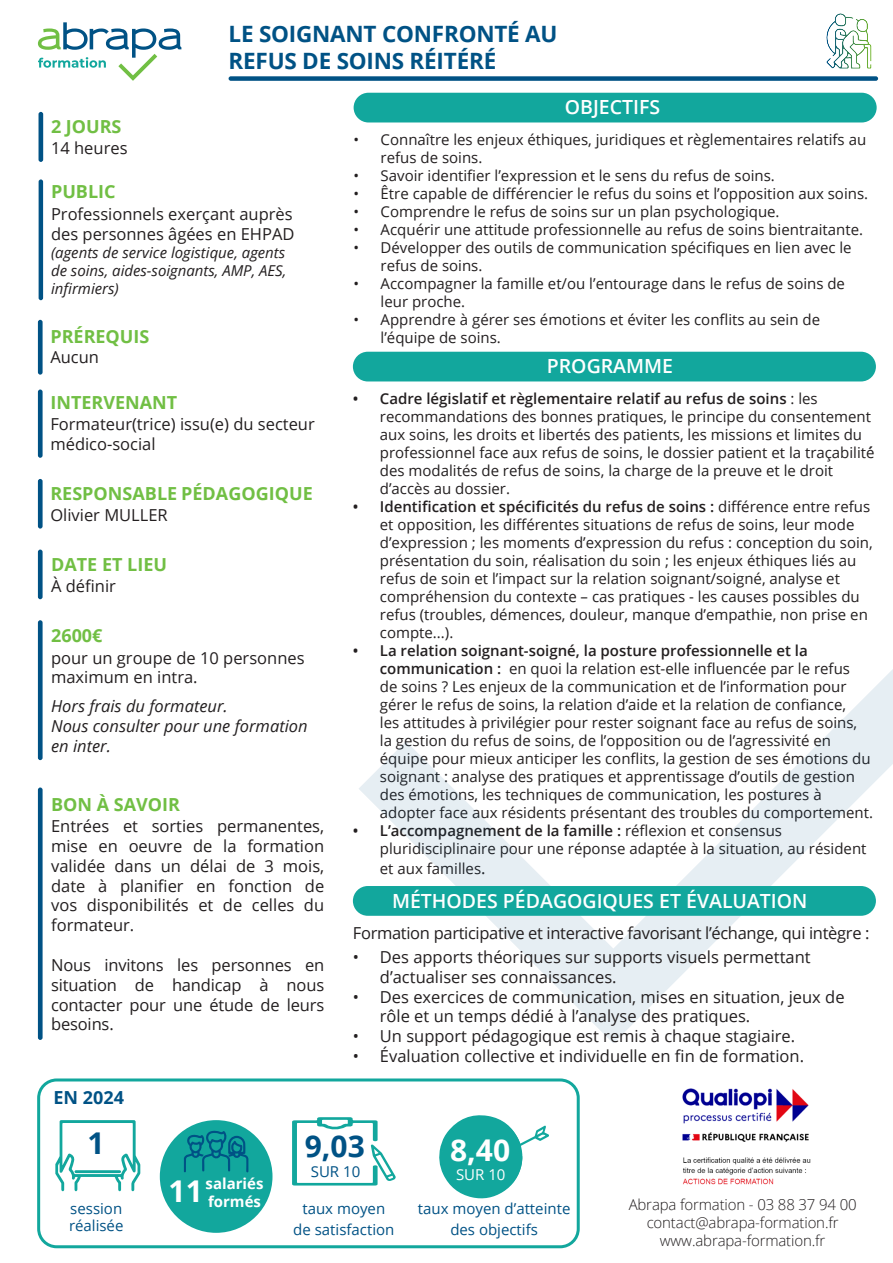
<style>
.page{position:relative;width:893px;height:1263px;background:#fff}
.page>*{position:absolute;margin:0;border:0;box-sizing:border-box;transform-origin:0 0}
.t1{font:700 30px "Open Sans";color:#005285}
.t2{font:700 30px "Open Sans";color:#fff}
.t3{font:700 22.5px/27px "Open Sans";letter-spacing:-.01em;color:#005285}
.t4{font:600 19.5px "Open Sans";color:#fff}
.t5{font:700 18px "Open Sans";color:#71bf44}
.t6{font:700 18px "Open Sans";color:#005285}
.t7{font:16.5px/19.8px "Open Sans";color:#231f20}
.t8{font:16.5px "Open Sans";letter-spacing:-.02em;color:#231f20}
.t9{font:italic 16.5px/19.8px "Open Sans";color:#231f20}
.t10{font:15px/18px "Open Sans";color:#231f20}
.t11{font:300 15px/18px "Open Sans";letter-spacing:-.01em;color:#231f20;text-align:center}
.t12{font:italic 15px/18px "Open Sans";color:#231f20;text-align:justify}
.t13{font:15px/21px "Open Sans";color:#005285;text-align:center}
.t14{font:700 15px/18px "Open Sans";color:#fff;text-align:right}
.t15{font:15px "Open Sans";color:#fff}
.s1{font-weight:600}
.s2{font-size:16.5px}
</style>
<div class="page">
<svg style="left:38px;top:22px;width:143px;height:59px"></svg>
<div style="left:353px;top:352px;width:523px;height:29px;background:#12a79d;border-radius:15px"></div>
<div style="left:229px;top:76px;width:649px;height:5px;background:#005285;border-radius:2px"></div>
<svg style="left:359px;top:669px;width:534px;height:374px"></svg>
<img style="left:682px;top:1088px;width:129px;height:97px">
<div style="left:353px;top:886px;width:523px;height:30px;background:#12a79d;border-radius:15px"></div>
<div style="left:354px;top:93px;width:523px;height:29px;background:#12a79d;border-radius:15px"></div>
<hr style="left:39px;top:112px;width:4px;height:50px;background:#005285;border-radius:2px">
<div style="left:38px;top:320px;width:5px;height:55px;background:#005285;border-radius:2px"></div>
<div style="left:38px;top:389px;width:5px;height:69px;background:#005285;border-radius:2px"></div>
<div style="left:38px;top:479px;width:5px;height:50px;background:#005285;border-radius:2px"></div>
<div style="left:38px;top:550px;width:5px;height:49px;background:#005285;border-radius:2px"></div>
<div style="left:38px;top:620px;width:5px;height:140px;background:#005285;border-radius:2px"></div>
<div style="left:38px;top:787px;width:5px;height:253px;background:#005285;border-radius:2px"></div>
<hr style="left:39px;top:179px;width:4px;height:121px;background:#005285;border-radius:2px">
<svg style="left:55px;top:1120px;width:85px;height:71px"></svg>
<svg style="left:292px;top:1117px;width:104px;height:68px"></svg>
<div style="left:160px;top:1120px;width:112px;height:113px;background:#12a79d;border-radius:50%"></div>
<svg style="left:184px;top:1130px;width:64px;height:42px"></svg>
<svg style="left:439px;top:1115px;width:110px;height:84px"></svg>
<div style="left:37px;top:1078px;width:543px;height:170px;border:3px solid #12a79d;border-radius:18px"></div>
<svg style="left:828px;top:13px;width:44px;height:56px"></svg>
<h2 class="t3" style="left:229px;top:22px;width:330px">LE SOIGNANT CONFRONTÉ AU<br>REFUS DE SOINS RÉITÉRÉ</h2>
<p class="t5" style="left:51px;top:119px;width:72px">2 JOURS</p>
<p class="t7" style="left:51px;top:140px;width:78px">14 heures</p>
<p class="t5" style="left:51px;top:185px;width:66px">PUBLIC</p>
<p class="t7" style="left:51px;top:205px;width:245px">Professionnels exerçant auprès des personnes âgées en EHPAD</p>
<p class="t12" style="left:51px;top:245px;width:237px">(agents de service logistique, agents de soins, aides-soignants, AMP, AES, infirmiers)</p>
<p class="t5" style="left:50px;top:329px;width:101px">PRÉREQUIS</p>
<p class="t7" style="left:50px;top:349px;width:50px">Aucun</p>
<p class="t5" style="left:50px;top:395px;width:128px">INTERVENANT</p>
<p class="t7" style="left:50px;top:416px;width:266px">Formateur(trice) issu(e) du secteur médico-social</p>
<p class="t5" style="left:50px;top:486px;width:264px">RESPONSABLE PÉDAGOGIQUE</p>
<p class="t7" style="left:50px;top:507px;width:119px">Olivier MULLER</p>
<p class="t5" style="left:51px;top:557px;width:117px">DATE ET LIEU</p>
<p class="t7" style="left:51px;top:578px;width:66px">À définir</p>
<p class="t5" style="left:51px;top:628px;width:53px">2600€</p>
<p class="t7" style="left:51px;top:649px;width:255px">pour un groupe de 10 personnes maximum en intra.</p>
<p class="t9" style="left:51px;top:698px;width:258px">Hors frais du formateur.<br>Nous consulter pour une formation en inter.</p>
<p class="t5" style="left:51px;top:797px;width:131px">BON À SAVOIR</p>
<p class="t7" style="left:51px;top:818px;width:275px;text-align:justify">Entrées et sorties permanentes, mise en oeuvre de la formation validée dans un délai de 3 mois, date à planifier en fonction de vos disponibilités et de celles du formateur.</p>
<p class="t7" style="left:51px;top:957px;width:275px;text-align:justify">Nous invitons les personnes en situation de handicap à nous contacter pour une étude de leurs besoins.</p>
<p class="t6" style="left:53px;top:1090px;width:72px">EN 2024</p>
<h3 class="t4" style="left:565px;top:100px;width:97px">OBJECTIFS</h3>
<p class="t10" style="left:381px;top:132px;width:487px;text-indent:-27px">• Connaître les enjeux éthiques, juridiques et règlementaires relatifs au refus de soins.</p>
<p class="t10" style="left:354px;top:168px;width:423px">• Savoir identifier l’expression et le sens du refus de soins.</p>
<p class="t10" style="left:354px;top:186px;width:516px">• Être capable de différencier le refus du soins et l’opposition aux soins.</p>
<p class="t10" style="left:354px;top:204px;width:427px">• Comprendre le refus de soins sur un plan psychologique.</p>
<p class="t10" style="left:354px;top:222px;width:511px">• Acquérir une attitude professionnelle au refus de soins bientraitante.</p>
<p class="t10" style="left:381px;top:240px;width:473px;text-indent:-27px">• Développer des outils de communication spécifiques en lien avec le refus de soins.</p>
<p class="t10" style="left:381px;top:276px;width:466px;text-indent:-27px">• Accompagner la famille et/ou l’entourage dans le refus de soins de leur proche.</p>
<p class="t10" style="left:381px;top:312px;width:441px;text-indent:-27px">• Apprendre à gérer ses émotions et éviter les conflits au sein de l’équipe de soins.</p>
<h3 class="t4" style="left:547px;top:359px;width:128px">PROGRAMME</h3>
<p class="t10" style="left:380px;top:391px;width:502px;text-indent:-27px"><span class="s1">• Cadre législatif et règlementaire relatif au refus de soins</span> : les recommandations des bonnes pratiques, le principe du consentement aux soins, les droits et libertés des patients, les missions et limites du professionnel face aux refus de soins, le dossier patient et la traçabilité́ des modalités de refus de soins, la charge de la preuve et le droit d’accès au dossier.</p>
<p class="t10" style="left:380px;top:497px;width:494px;text-indent:-27px"><span class="s1">• Identification et spécificités du refus de soins :</span> différence entre refus et opposition, les différentes situations de refus de soins, leur mode d’expression ; les moments d’expression du refus : conception du soin, présentation du soin, réalisation du soin ; les enjeux éthiques liés au refus de soin et l’impact sur la relation soignant/soigné, analyse et compréhension du contexte – cas pratiques - les causes possibles du refus (troubles, démences, douleur, manque d’empathie, non prise en compte...).</p>
<p class="t10" style="left:380px;top:641px;width:495px;text-indent:-27px"><span class="s1">• La relation soignant-soigné, la posture professionnelle et la communication :</span> en quoi la relation est-elle influencée par le refus<br>de soins ? Les enjeux de la communication et de l’information pour gérer le refus de soins, la relation d’aide et la relation de confiance,<br>les attitudes à privilégier pour rester soignant face au refus de soins, la gestion du refus de soins, de l’opposition ou de l’agressivité en équipe pour mieux anticiper les conflits, la gestion de ses émotions du soignant : analyse des pratiques et apprentissage d’outils de gestion des émotions, les techniques de communication, les postures à adopter face aux résidents présentant des troubles du comportement.</p>
<p class="t10" style="left:380px;top:821px;width:488px;text-indent:-27px"><span class="s1">• L’accompagnement de la famille :</span> réflexion et consensus pluridisciplinaire pour une réponse adaptée à la situation, au résident</p>
<p class="t10" style="left:380px;top:861px;width:107px">et aux familles<span class="s2">.</span></p>
<h3 class="t4" style="left:392px;top:893px;width:417px">MÉTHODES PÉDAGOGIQUES ET ÉVALUATION</h3>
<p class="t8" style="left:353px;top:926px;width:518px">Formation participative et interactive favorisant l’échange, qui intègre :</p>
<p class="t7" style="left:380px;top:949px;width:432px;text-indent:-27px">• Des apports théoriques sur supports visuels permettant d’actualiser ses connaissances.</p>
<p class="t7" style="left:380px;top:988px;width:466px;text-indent:-27px">• Des exercices de communication, mises en situation, jeux de rôle et un temps dédié à l’analyse des pratiques.</p>
<p class="t7" style="left:353px;top:1028px;width:444px">• Un support pédagogique est remis à chaque stagiaire.</p>
<p class="t7" style="left:353px;top:1048px;width:453px">• Évaluation collective et individuelle en fin de formation.</p>
<h1 class="t1" style="left:88px;top:1131px;width:19px">1</h1>
<p class="t13" style="left:69px;top:1201px;width:56px;line-height:17px;text-align:left">session réalisée</p>
<p class="t14" style="left:169px;top:1175px;width:96px">salariés<br><sup>11</sup> formés</p>
<h1 class="t1" style="left:305px;top:1134px;width:62px">9,03</h1>
<p class="t13" style="left:311px;top:1162px;width:51px">SUR 10</p>
<p class="t13" style="left:293px;top:1199px;width:103px">taux moyen de satisfaction</p>
<h1 class="t2" style="left:450px;top:1137px;width:62px">8,40</h1>
<p class="t15" style="left:456px;top:1168px;width:51px">SUR 10</p>
<p class="t13" style="left:418px;top:1199px;width:154px">taux moyen d’atteinte des objectifs</p>
<p class="t11" style="left:629px;top:1197px;width:229px">Abrapa formation - 03 88 37 94 00 contact@abrapa-formation.fr www.abrapa-formation.fr</p>
</div>
